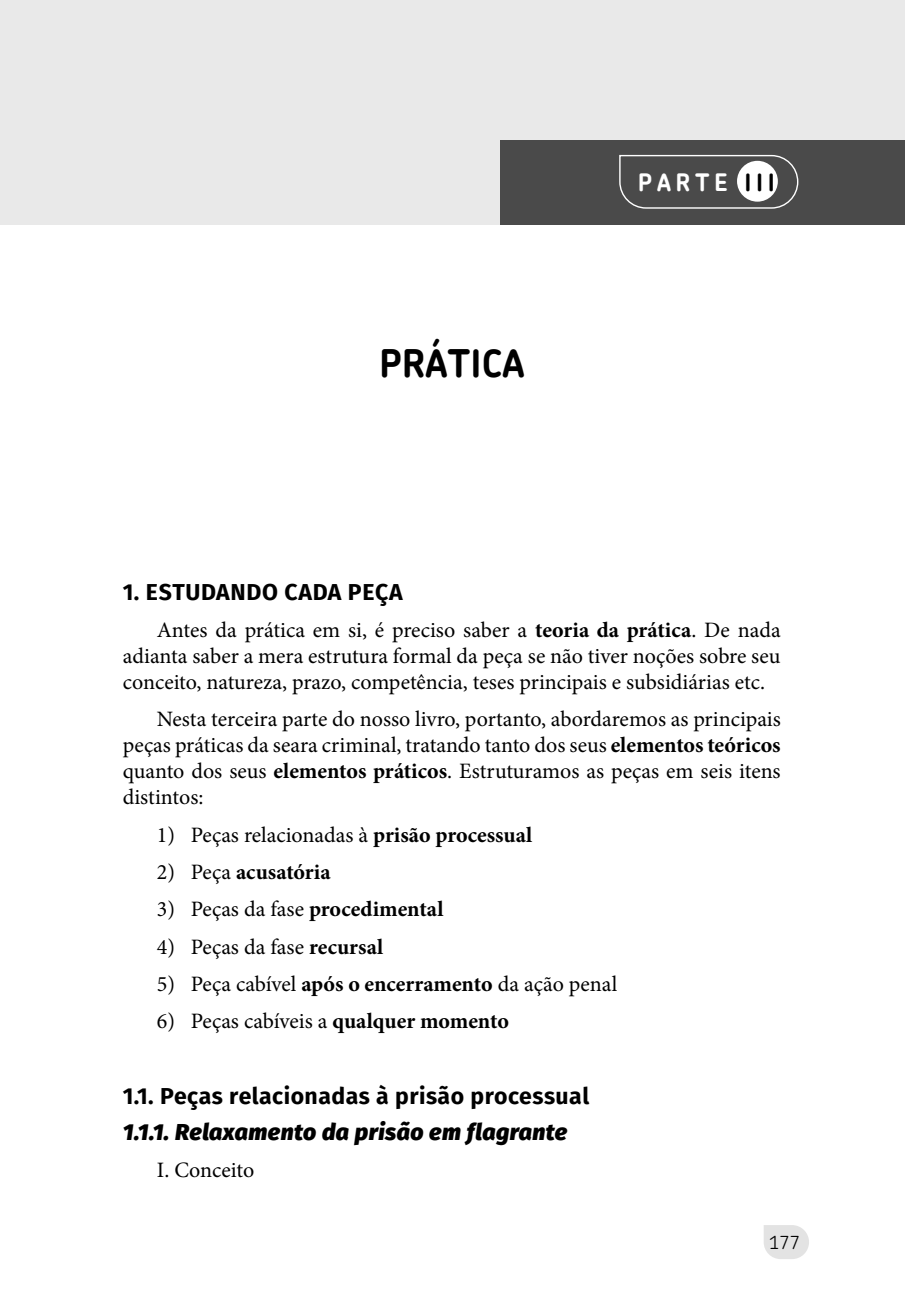
<style>
.page{position:relative;width:905px;height:1304px;background:#fff}
.page>*{position:absolute;margin:0;border:0;box-sizing:border-box;transform-origin:0 0}
.CAP_TIT{font:700 38px "Chevin";color:#000}
.CAP_NUM{font:700 24px "Chevin";letter-spacing:.195em;color:#fff}
.TIT2{font:700 23px "Fira Sans";letter-spacing:.02em;color:#000}
.TIT_3{font:italic 800 23px "Fira Sans";letter-spacing:.02em;color:#000}
.TIT_1{font:700 23px "Fira Sans";letter-spacing:.03em;color:#000}
.TEXTO{font:22px/26px "Minion Pro";color:#000;text-align:justify}
.LISTA_1{font:22px "Minion Pro";color:#000}
.LISTA_1-2{font:700 22px "Minion Pro";color:#000}
.t1{font:300 18px "Chevin";color:#000}
.s1{color:#000}
.s2{font-weight:700}
.s3{font-weight:400}
</style>
<div class="page">
<div style="left:0;top:0;width:905px;height:225px;background:#e9e9e9"></div>
<div style="left:501px;top:141px;width:404px;height:84px;background:#4a4a4a"></div>
<svg style="left:764px;top:1225px;width:45px;height:34px;background:#e6e6e6"></svg>
<svg style="left:619px;top:154px;width:180px;height:55px"></svg>
<p class="CAP_TIT" style="left:379px;top:338px;width:147px">PRÁTICA</p>
<p class="CAP_NUM" style="left:638px;top:166px;width:139px">PARTE <span class="s1">III</span></p>
<p class="TIT_1" style="left:123px;top:575px;width:281px">1. ESTUDANDO CADA PEÇA</p>
<p class="TEXTO" style="left:123px;top:617px;width:659px;text-indent:34px">Antes da prática em si, é preciso saber a <span class="s2">teoria da prática</span>. De nada adianta saber a mera estrutura formal da peça se não tiver noções sobre seu conceito, natureza, prazo, competência, teses principais e subsidiárias etc.</p>
<p class="TEXTO" style="left:123px;top:706px;width:659px;text-indent:34px">Nesta terceira parte do nosso livro, portanto, abordaremos as principais peças práticas da seara criminal, tratando tanto dos seus <span class="s2">elementos teóricos </span>quanto dos seus <span class="s2">elementos práticos</span>. Estruturamos as peças em seis itens distintos:</p>
<p class="LISTA_1" style="left:157px;top:820px;width:377px">1) Peças relacionadas à <span class="s2">prisão processual</span></p>
<p class="LISTA_1-2" style="left:157px;top:856px;width:175px"><span class="s3">2) Peça</span> acusatória</p>
<p class="LISTA_1" style="left:157px;top:894px;width:288px">3) Peças da fase <span class="s2">procedimental</span></p>
<p class="LISTA_1" style="left:157px;top:932px;width:228px">4) Peças da fase <span class="s2">recursal</span></p>
<p class="LISTA_1" style="left:157px;top:969px;width:462px">5) Peça cabível <span class="s2">após o encerramento</span> da ação penal</p>
<p class="LISTA_1" style="left:157px;top:1006px;width:354px">6) Peças cabíveis a <span class="s2">qualquer momento</span></p>
<p class="TIT2" style="left:123px;top:1079px;width:468px">1.1. Peças relacionadas à prisão processual</p>
<p class="TIT_3" style="left:123px;top:1110px;width:446px">1.1.1. Relaxamento da prisão em flagrante</p>
<p class="LISTA_1" style="left:157px;top:1155px;width:99px">I. Conceito</p>
<p class="t1" style="left:769px;top:1230px;width:32px">177</p>
</div>
